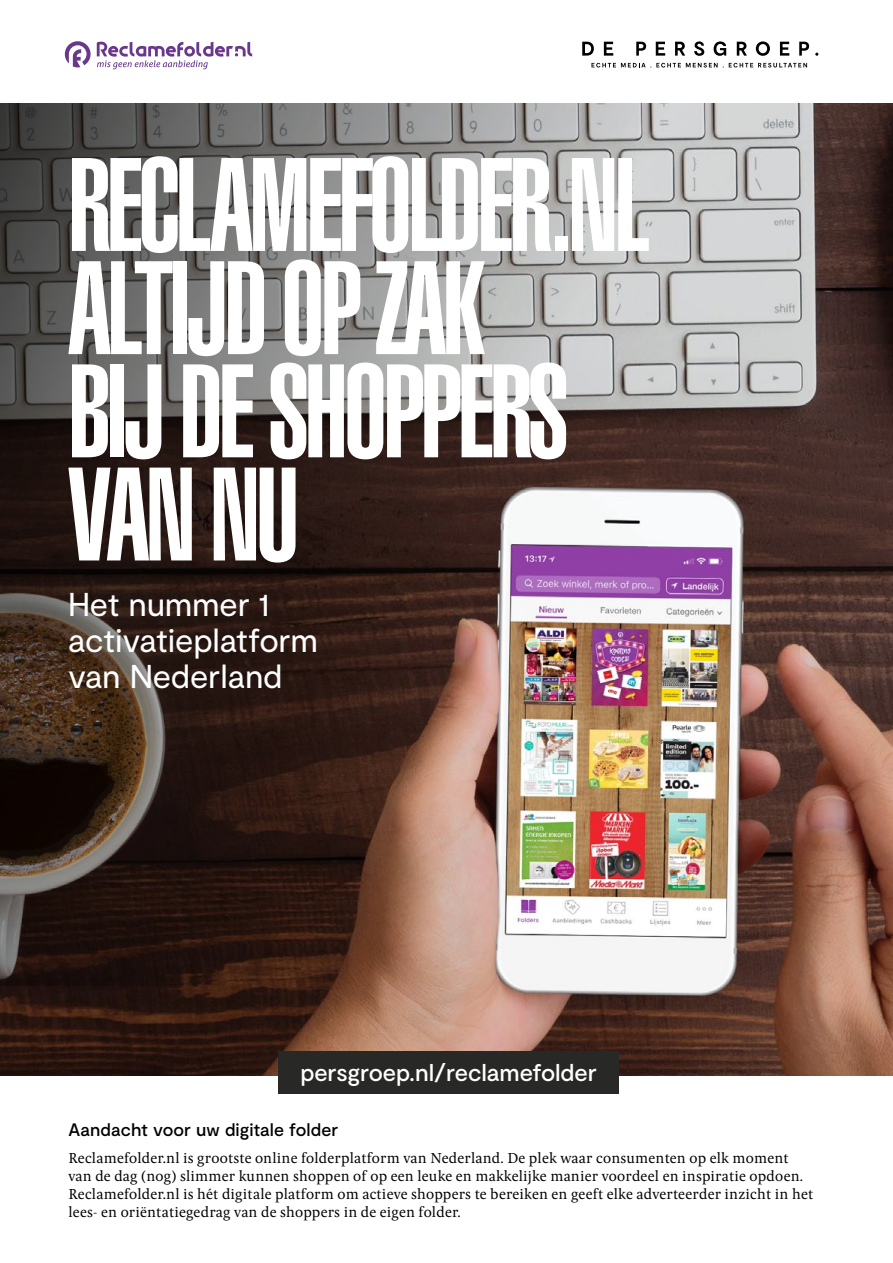
<style>
.page{position:relative;width:893px;height:1263px;background:#fff}
.page>*{position:absolute;margin:0;border:0;box-sizing:border-box;transform-origin:0 0}
.t1{font:900 extra-condensed 129px/103.2px "Swiss 911 BT";letter-spacing:-.025em;color:#fff}
.t2{font:33px/36px "Moderat";letter-spacing:-.005em;color:#fff}
.t3{font:500 24px "Moderat";letter-spacing:-.005em;color:#fff}
.t4{font:500 18px "Moderat";letter-spacing:.005em;color:#000}
.t5{font:15px/18px "Pona";letter-spacing:.01em;color:#000}
</style>
<div class="page">
<img style="left:0;top:103px;width:893px;height:972px">
<img style="left:0;top:103px;width:778px;height:882px">
<div style="left:279px;top:1052px;width:340px;height:42px;background:#282827"></div>
<svg style="left:65px;top:41px;width:26px;height:26px"></svg>
<svg style="left:97px;top:42px;width:155px;height:27px"></svg>
<svg style="left:591px;top:63px;width:216px;height:4px"></svg>
<svg style="left:582px;top:42px;width:12px;height:14px"></svg>
<svg style="left:604px;top:42px;width:9px;height:14px"></svg>
<svg style="left:636px;top:42px;width:10px;height:14px"></svg>
<svg style="left:656px;top:42px;width:9px;height:14px"></svg>
<svg style="left:675px;top:42px;width:10px;height:14px"></svg>
<svg style="left:694px;top:41px;width:10px;height:15px"></svg>
<svg style="left:714px;top:41px;width:12px;height:15px"></svg>
<svg style="left:737px;top:42px;width:10px;height:14px"></svg>
<svg style="left:756px;top:41px;width:14px;height:15px"></svg>
<svg style="left:780px;top:42px;width:9px;height:14px"></svg>
<svg style="left:799px;top:42px;width:10px;height:14px"></svg>
<h1 class="t1" style="left:68px;top:157px;width:581px">RECLAMEFOLDER.NL<br>ALTIJD OP ZAK<br>BIJ DE SHOPPERS<br>VAN NU</h1>
<h2 class="t2" style="left:68px;top:586px;width:251px">Het nummer 1 activatieplatform van Nederland</h2>
<h3 class="t3" style="left:300px;top:1058px;width:298px">persgroep.nl/reclamefolder</h3>
<p class="t4" style="left:68px;top:1119px;width:271px">Aandacht voor uw digitale folder</p>
<p class="t5" style="left:68px;top:1148px;width:746px">Reclamefolder.nl is grootste online folderplatform van Nederland. De plek waar consumenten op elk moment van de dag (nog) slimmer kunnen shoppen of op een leuke en makkelijke manier voordeel en inspiratie opdoen.<br>Reclamefolder.nl is hét digitale platform om actieve shoppers te bereiken en geeft elke adverteerder inzicht in het lees- en oriëntatiegedrag van de shoppers in de eigen folder.</p>
</div>
